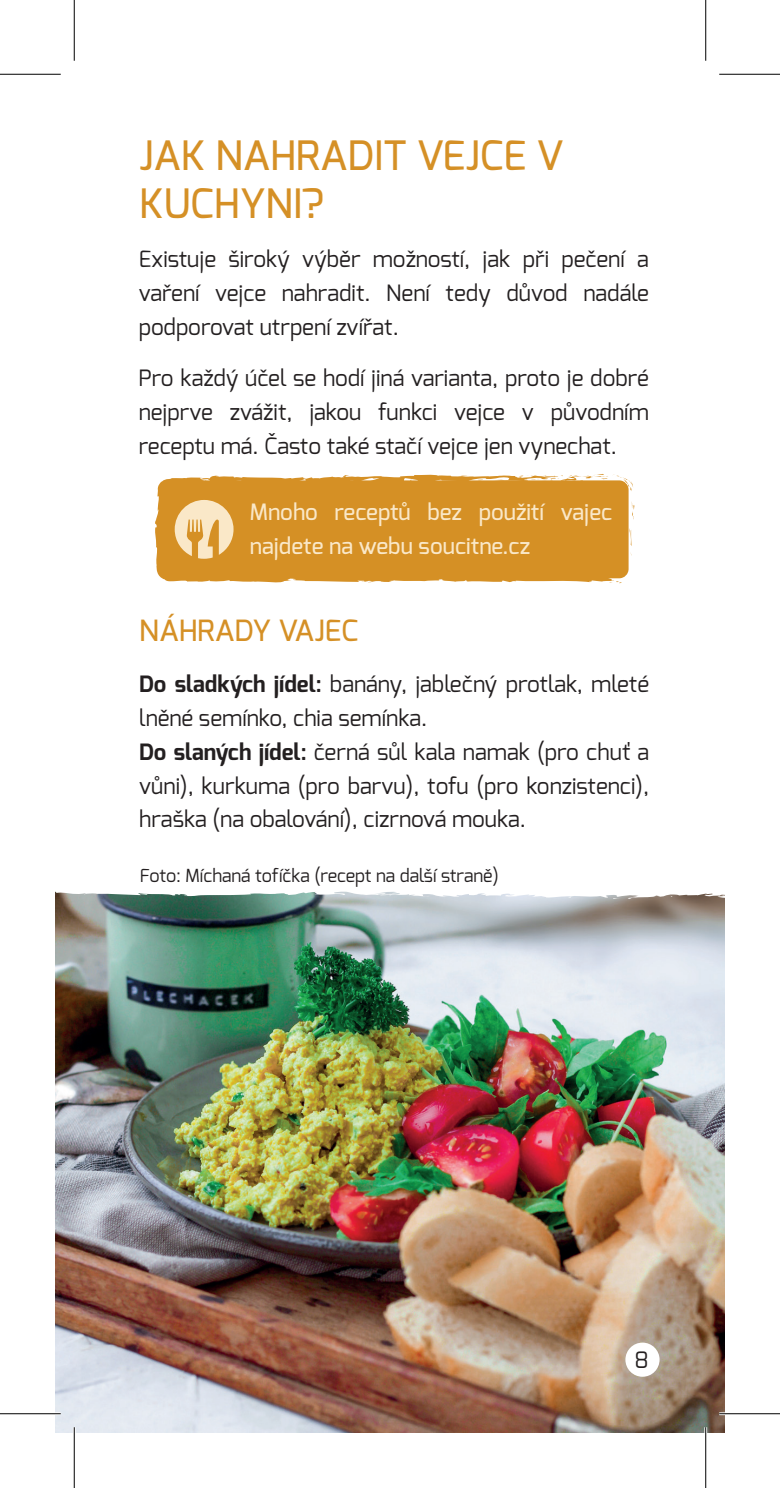
<style>
.page{position:relative;width:780px;height:1488px;background:#fff}
.page>*{position:absolute;margin:0;border:0;box-sizing:border-box;transform-origin:0 0}
.t1{font:500 40.5px/48.6px "Exo";color:#d59026}
.t2{font:500 29.25px "Exo";color:#d59026}
.t3{font:22.5px/33.8px "Exo";color:#231f20;text-align:justify}
.t4{font:500 22.5px/33.8px "Exo";color:#fae8c8}
.t5{font:18px "Exo";color:#231f20}
.s1{font-weight:700}
</style>
<div class="page">
<img style="left:55px;top:899px;width:670px;height:534px">
<svg style="left:55px;top:891px;width:670px;height:8px"></svg>
<svg style="left:670px;top:895px;width:8px;height:2px"></svg>
<svg style="left:613px;top:897px;width:8px;height:2px"></svg>
<div style="left:160px;top:480px;width:469px;height:98px;background:#d59025;border-radius:9px"></div>
<svg style="left:629px;top:528px;width:2px;height:17px"></svg>
<svg style="left:631px;top:502px;width:4px;height:18px"></svg>
<svg style="left:155px;top:474px;width:460px;height:109px"></svg>
<svg style="left:199px;top:480px;width:8px;height:4px"></svg>
<svg style="left:514px;top:474px;width:119px;height:18px"></svg>
<svg style="left:461px;top:475px;width:27px;height:8px"></svg>
<svg style="left:410px;top:479px;width:8px;height:5px"></svg>
<svg style="left:344px;top:483px;width:9px;height:2px"></svg>
<svg style="left:609px;top:581px;width:13px;height:2px"></svg>
<svg style="left:175px;top:500px;width:59px;height:59px"></svg>
<div style="left:625px;top:1342px;width:35px;height:35px;background:#fff;border-radius:50%"></div>
<hr style="left:0;top:1412px;width:61px;height:3px;background:#fff">
<hr style="left:719px;top:1412px;width:61px;height:3px;background:#fff">
<hr style="left:73px;top:1427px;width:3px;height:61px;background:#fff">
<hr style="left:704px;top:1427px;width:3px;height:61px;background:#fff">
<hr style="left:0;top:74px;width:61px;height:1px;background:#000">
<hr style="left:719px;top:74px;width:61px;height:1px;background:#000">
<hr style="left:0;top:1413px;width:61px;height:1px;background:#000">
<hr style="left:719px;top:1413px;width:61px;height:1px;background:#000">
<hr style="left:74px;top:0;width:1px;height:61px;background:#000">
<hr style="left:74px;top:1427px;width:1px;height:61px;background:#000">
<hr style="left:705px;top:0;width:1px;height:61px;background:#000">
<hr style="left:705px;top:1427px;width:1px;height:61px;background:#000">
<h1 class="t1" style="left:139px;top:131px;width:426px">JAK NAHRADIT VEJCE V<br>KUCHYNI?</h1>
<p class="t3" style="left:139px;top:242px;width:512px">Existuje široký výběr možností, jak při pečení a vaření vejce nahradit. Není tedy důvod nadále podporovat utrpení zvířat.</p>
<p class="t3" style="left:139px;top:361px;width:512px">Pro každý účel se hodí jiná varianta, proto je dobré nejprve zvážit, jakou funkci vejce v původním receptu má. Často také stačí vejce jen vynechat.</p>
<p class="t4" style="left:250px;top:495px;width:364px">Mnoho receptů bez použití vajec najdete na webu soucitne.cz</p>
<h2 class="t2" style="left:139px;top:611px;width:221px">NÁHRADY VAJEC</h2>
<p class="t3" style="left:139px;top:667px;width:512px;text-align:left"><span class="s1">Do sladkých jídel:</span> banány, jablečný protlak, mleté lněné semínko, chia semínka.<br><span class="s1">Do slaných jídel:</span> černá sůl kala namak (pro chuť a vůni), kurkuma (pro barvu), tofu (pro konzistenci), hraška (na obalování), cizrnová mouka.</p>
<p class="t5" style="left:140px;top:864px;width:360px">Foto: Míchaná tofíčka (recept na další straně)</p>
<p class="t3" style="left:634px;top:1343px;width:16px">8</p>
</div>
